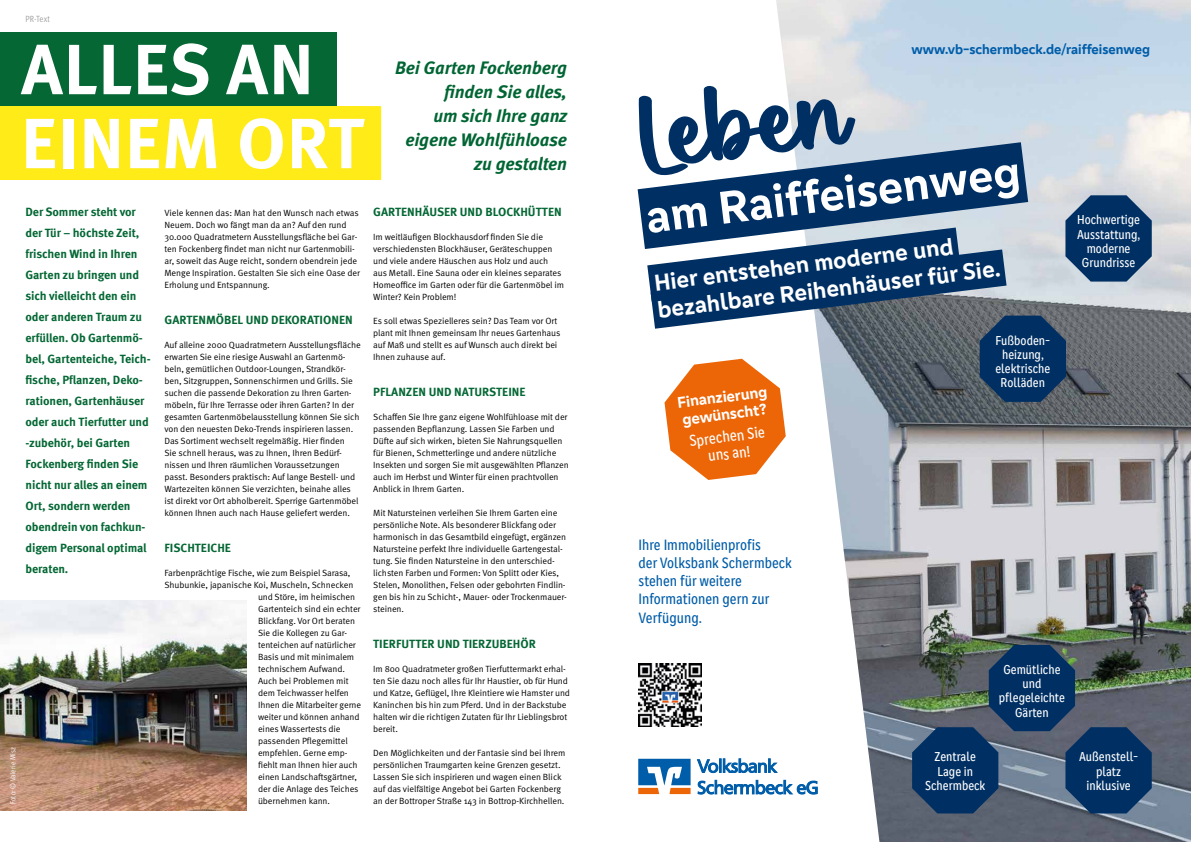
<style>
.page{position:relative;width:1191px;height:842px;background:#fff}
.page>*{position:absolute;margin:0;border:0;box-sizing:border-box;transform-origin:0 0}
.t1{font:700 71px/74px "Meta Pro";letter-spacing:.01em;color:#fff}
.t2{font:700 47.7px "Genos GFG";color:#fff}
.t3{font:700 23.8px/27.4px "Genos GFG";color:#fff}
.t4{font:italic 700 18px/24px "Meta Pro";letter-spacing:-.01em;color:#006533;text-align:right}
.t5{font:700 16px/17.2px "Genos GFG";color:#fff}
.t6{font:condensed 16px/17.2px "Genos GFG";color:#fff;text-align:center}
.t7{font:condensed 15.4px/18.2px "Genos GFG";color:#005da9}
.t8{font:700 14px "Genos GFG";color:#005da9}
.t9{font:condensed 13.3px/14.3px "Genos GFG";color:#fff;text-align:center}
.t10{font:700 12px/21px "Meta Pro";letter-spacing:-.01em;color:#046734}
.t11{font:9px/12px "Meta Pro Norm";letter-spacing:-.01em;color:#000}
.t12{font:9px "Meta Pro Cond Norm";letter-spacing:.015em;color:#9d9d9c}
.t13{font:7.5px "Meta Pro Cond Norm";letter-spacing:.005em;color:#fff}
</style>
<div class="page">
<div style="left:0;top:32px;width:336px;height:76px;background:#046734"></div>
<div style="left:0;top:106px;width:382px;height:74px;background:#feeb17"></div>
<svg style="left:363px;top:106px;width:19px;height:74px"></svg>
<img style="left:0;top:600px;width:247px;height:211px">
<img style="left:879px;top:0;width:312px;height:842px">
<svg style="left:638px;top:0;width:241px;height:838px"></svg>
<svg style="left:637px;top:142px;width:391px;height:107px;background:#2f5781"></svg>
<svg style="left:638px;top:85px;width:217px;height:91px"></svg>
<svg style="left:912px;top:645px;width:239px;height:168px;background:#334f68"></svg>
<svg style="left:638px;top:759px;width:52px;height:35px"></svg>
<svg style="left:697px;top:759px;width:120px;height:35px"></svg>
<svg style="left:647px;top:195px;width:504px;height:285px;background:#79818c"></svg>
<svg style="left:639px;top:662px;width:63px;height:65px"></svg>
<img style="left:639px;top:663px;width:63px;height:63px">
<p class="t12" style="left:26px;top:12px;width:26px">PR-Text</p>
<h1 class="t1" style="left:21px;top:28px;width:344px">ALLES AN<br>EINEM ORT</h1>
<p class="t10" style="left:26px;top:201px;width:127px">Der Sommer steht vor der Tür – höchste Zeit, frischen Wind in Ihren<br>Garten zu bringen und sich vielleicht den ein oder anderen Traum zu erfüllen. Ob Gartenmö&shy;bel, Gartenteiche, Teich&shy;fische, Pflanzen, Deko&shy;rationen, Gartenhäuser oder auch Tierfutter und -zubehör, bei Garten<br>Fockenberg finden Sie nicht nur alles an einem<br>Ort, sondern werden obendrein von fachkun&shy;digem Personal optimal beraten.</p>
<p class="t11" style="left:164px;top:206px;width:197px">Viele kennen das: Man hat den Wunsch nach etwas Neuem. Doch wo fängt man da an? Auf den rund 30.000 Quadratmetern Ausstellungsfläche bei Gar&shy;ten Fockenberg findet man nicht nur Gartenmobili&shy;ar, soweit das Auge reicht, sondern obendrein jede Menge Inspiration. Gestalten Sie sich eine Oase der Erholung und Entspannung.</p>
<h3 class="t10" style="left:164px;top:309px;width:190px">GARTENMÖBEL UND DEKORATIONEN</h3>
<p class="t11" style="left:164px;top:338px;width:198px">Auf alleine 2000 Quadratmetern Ausstellungsfläche erwarten Sie eine riesige Auswahl an Gartenmö&shy;beln, gemütlichen Outdoor-Loungen, Strandkör&shy;ben, Sitzgruppen, Sonnenschirmen und Grills. Sie suchen die passende Dekoration zu Ihren Garten&shy;möbeln, für Ihre Terrasse oder ihren Garten? In der gesamten Gartenmöbelausstellung können Sie sich von den neuesten Deko-Trends inspirieren lassen.<br>Das Sortiment wechselt regelmäßig. Hier finden<br>Sie schnell heraus, was zu Ihnen, Ihren Bedürf&shy;nissen und Ihren räumlichen Voraussetzungen passt. Besonders praktisch: Auf lange Bestell- und Wartezeiten können Sie verzichten, beinahe alles ist direkt vor Ort abholbereit. Sperrige Gartenmöbel können Ihnen auch nach Hause geliefert werden.</p>
<h3 class="t10" style="left:164px;top:537px;width:68px">FISCHTEICHE</h3>
<p class="t11" style="left:164px;top:566px;width:188px">Farbenprächtige Fische, wie zum Beispiel Sarasa,</p>
<p class="t11" style="left:164px;top:578px;width:190px">Shubunkie, japanische Koi, Muscheln, Schnecken</p>
<p class="t11" style="left:258px;top:590px;width:99px">und Störe, im heimischen</p>
<p class="t11" style="left:258px;top:602px;width:104px">Gartenteich sind ein echter</p>
<p class="t11" style="left:258px;top:614px;width:98px">Blickfang. Vor Ort beraten</p>
<p class="t11" style="left:258px;top:626px;width:91px">Sie die Kollegen zu Gar-</p>
<p class="t11" style="left:258px;top:638px;width:99px">tenteichen auf natürlicher</p>
<p class="t11" style="left:258px;top:650px;width:98px">Basis und mit minimalem</p>
<p class="t11" style="left:258px;top:662px;width:88px">technischem Aufwand.</p>
<p class="t11" style="left:258px;top:674px;width:92px">Auch bei Problemen mit</p>
<p class="t11" style="left:258px;top:686px;width:92px">dem Teichwasser helfen</p>
<p class="t11" style="left:258px;top:698px;width:105px">Ihnen die Mitarbeiter gerne</p>
<p class="t11" style="left:258px;top:710px;width:103px">weiter und können anhand</p>
<p class="t11" style="left:258px;top:722px;width:84px">eines Wassertests die</p>
<p class="t11" style="left:258px;top:734px;width:91px">passenden Pflegemittel</p>
<p class="t11" style="left:258px;top:746px;width:91px">empfehlen. Gerne emp-</p>
<p class="t11" style="left:258px;top:758px;width:101px">fiehlt man Ihnen hier auch</p>
<p class="t11" style="left:258px;top:770px;width:101px">einen Landschaftsgärtner,</p>
<p class="t11" style="left:258px;top:782px;width:102px">der die Anlage des Teiches</p>
<p class="t11" style="left:258px;top:794px;width:74px">übernehmen kann.</p>
<p class="t13" style="left:8px;top:804px;width:58px;rotate:-90deg">Foto: © Valerie Misz</p>
<h3 class="t4" style="left:395px;top:54px;width:173px">Bei Garten Fockenberg finden Sie alles,<br>um sich Ihre ganz eigene Wohlfühloase zu gestalten</h3>
<h3 class="t10" style="left:373px;top:201px;width:190px">GARTENHÄUSER UND BLOCKHÜTTEN</h3>
<p class="t11" style="left:373px;top:230px;width:192px">Im weitläufigen Blockhausdorf finden Sie die verschiedensten Blockhäuser, Geräteschuppen und viele andere Häuschen aus Holz und auch aus Metall. Eine Sauna oder ein kleines separates Homeoffice im Garten oder für die Gartenmöbel im Winter? Kein Problem!</p>
<p class="t11" style="left:373px;top:314px;width:189px">Es soll etwas Spezielleres sein? Das Team vor Ort plant mit Ihnen gemeinsam Ihr neues Gartenhaus auf Maß und stellt es auf Wunsch auch direkt bei Ihnen zuhause auf.</p>
<h3 class="t10" style="left:373px;top:381px;width:154px">PFLANZEN UND NATURSTEINE</h3>
<p class="t11" style="left:373px;top:410px;width:197px">Schaffen Sie Ihre ganz eigene Wohlfühloase mit der passenden Bepflanzung. Lassen Sie Farben und Düfte auf sich wirken, bieten Sie Nahrungsquellen für Bienen, Schmetterlinge und andere nützliche Insekten und sorgen Sie mit ausgewählten Pflanzen auch im Herbst und Winter für einen prachtvollen Anblick in Ihrem Garten.</p>
<p class="t11" style="left:373px;top:506px;width:195px">Mit Natursteinen verleihen Sie Ihrem Garten eine persönliche Note. Als besonderer Blickfang oder harmonisch in das Gesamtbild eingefügt, ergänzen Natursteine perfekt Ihre individuelle Gartengestal&shy;tung. Sie finden Natursteine in den unterschied&shy;lichsten Farben und Formen: Von Splitt oder Kies, Stelen, Monolithen, Felsen oder gebohrten Findlin&shy;gen bis hin zu Schicht-, Mauer- oder Trockenmauer&shy;steinen.</p>
<h3 class="t10" style="left:373px;top:633px;width:164px">TIERFUTTER UND TIERZUBEHÖR</h3>
<p class="t11" style="left:373px;top:662px;width:198px">Im 800 Quadratmeter großen Tierfuttermarkt erhal&shy;ten Sie dazu noch alles für Ihr Haustier, ob für Hund und Katze, Geflügel, Ihre Kleintiere wie Hamster und Kaninchen bis hin zum Pferd. Und in der Backstube halten wir die richtigen Zutaten für Ihr Lieblingsbrot bereit.</p>
<p class="t11" style="left:373px;top:746px;width:194px">Den Möglichkeiten und der Fantasie sind bei Ihrem persönlichen Traumgarten keine Grenzen gesetzt.<br>Lassen Sie sich inspirieren und wagen einen Blick auf das vielfältige Angebot bei Garten Fockenberg an der Bottroper Straße 143 in Bottrop-Kirchhellen.</p>
<h3 class="t8" style="left:911px;top:41px;width:240px">www.vb-schermbeck.de/raiffeisenweg</h3>
<h2 class="t2" style="left:642px;top:189px;width:378px;rotate:-7deg">am Raiffeisenweg</h2>
<h3 class="t3" style="left:653px;top:269px;width:346px;rotate:-7deg">Hier entstehen moderne und bezahlbare Reihenhäuser für Sie.</h3>
<h3 class="t5" style="left:676px;top:394px;width:92px;rotate:-7deg">Finanzierung gewünscht?</h3>
<h3 class="t6" style="left:688px;top:432px;width:77px;rotate:-7deg">Sprechen Sie uns an!</h3>
<h3 class="t9" style="left:995px;top:333px;width:56px">Fußboden&shy;heizung, elektrische<br>Rolläden</h3>
<h3 class="t9" style="left:1077px;top:213px;width:65px">Hochwertige<br>Ausstattung, moderne<br>Grundrisse</h3>
<h3 class="t7" style="left:638px;top:535px;width:155px">Ihre Immobilienprofis<br>der Volksbank Schermbeck stehen für weitere<br>Informationen gern zur<br>Verfügung.</h3>
<h3 class="t9" style="left:925px;top:750px;width:62px">Zentrale<br>Lage in<br>Schermbeck</h3>
<h3 class="t9" style="left:999px;top:662px;width:68px">Gemütliche und pflegeleichte<br>Gärten</h3>
<h3 class="t9" style="left:1079px;top:750px;width:60px">Außenstell&shy;platz inklusive</h3>
</div>
